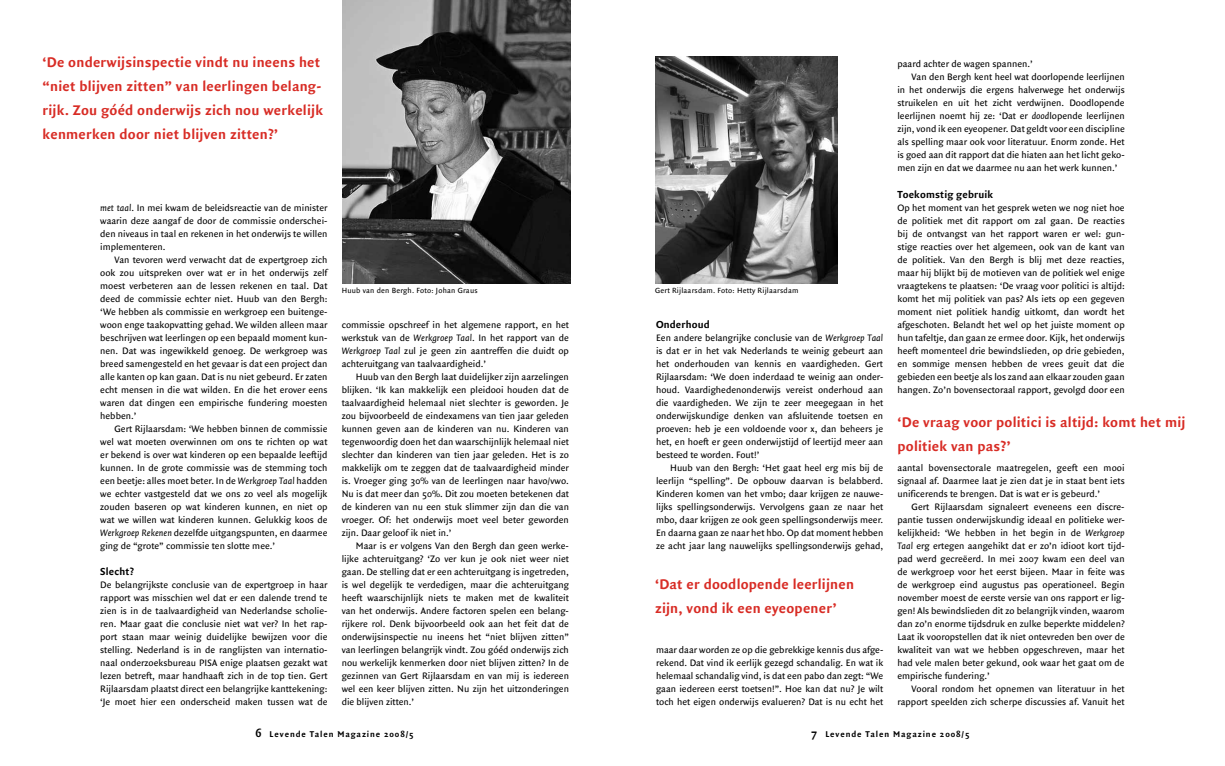
<style>
.page{position:relative;width:1225px;height:766px;background:#fff}
.page>*{position:absolute;margin:0;border:0;box-sizing:border-box;transform-origin:0 0}
.t1{font:700 15px/24px "Quadraat Sans";letter-spacing:.015em;color:#d82c25}
.t2{font:700 11px "Quadraat Sans";letter-spacing:.015em;color:#000}
.t3{font:10px/13px "Quadraat Sans";color:#000;text-align:justify}
.t4{font:700 9px "Quadraat Sans";letter-spacing:.1em;color:#000}
.t5{font:8px "Quadraat Sans";letter-spacing:.025em;color:#000}
.s1{font-style:italic}
.s2{font-size:12px}
</style>
<div class="page">
<img style="left:655px;top:57px;width:183px;height:226px">
<img style="left:342px;top:0;width:228px;height:283px">
<h1 class="t1" style="left:43px;top:51px;width:282px">‘De onderwijsinspectie vindt nu ineens het “niet blijven zitten” van leerlingen belang&shy;rijk. Zou góéd onderwijs zich nou werkelijk kenmerken door niet blijven zitten?’</h1>
<p class="t3" style="left:100px;top:201px;width:229px"><span class="s1">met taal</span>. In mei kwam de beleidsreactie van de minister waarin deze aangaf de door de commissie onderschei&shy;den niveaus in taal en rekenen in het onderwijs te willen implementeren.</p>
<p class="t3" style="left:100px;top:253px;width:229px;text-indent:14px">Van tevoren werd verwacht dat de expertgroep zich ook zou uitspreken over wat er in het onderwijs zelf moest verbeteren aan de lessen rekenen en taal. Dat deed de commissie echter niet. Huub van den Bergh: ‘We hebben als commissie en werkgroep een buitenge&shy;woon enge taakopvatting gehad. We wilden alleen maar beschrijven wat leerlingen op een bepaald moment kun&shy;nen. Dat was ingewikkeld genoeg. De werkgroep was breed samengesteld en het gevaar is dat een project dan alle kanten op kan gaan. Dat is nu niet gebeurd. Er zaten echt mensen in die wat wilden. En die het erover eens waren dat dingen een empirische fundering moesten hebben.’</p>
<p class="t3" style="left:100px;top:422px;width:229px;text-indent:14px">Gert Rijlaarsdam: ‘We hebben binnen de commissie wel wat moeten overwinnen om ons te richten op wat er bekend is over wat kinderen op een bepaalde leeftijd kunnen. In de grote commissie was de stemming toch een beetje: alles moet beter. In de <span class="s1">Werkgroep Taal</span> hadden we echter vastgesteld dat we ons zo veel als mogelijk zouden baseren op wat kinderen kunnen, en niet op wat we willen wat kinderen kunnen. Gelukkig koos de <span class="s1">Werkgroep Rekenen</span> dezelfde uitgangspunten, en daarmee ging de “grote” commissie ten slotte mee.’</p>
<p class="t2" style="left:100px;top:565px;width:35px">Slecht?</p>
<p class="t3" style="left:100px;top:578px;width:229px">De belangrijkste conclusie van de expertgroep in haar rapport was misschien wel dat er een dalende trend te zien is in de taalvaardigheid van Nederlandse scholie&shy;ren. Maar gaat die conclusie niet wat ver? In het rap&shy;port staan maar weinig duidelijke bewijzen voor die stelling. Nederland is in de ranglijsten van internatio&shy;naal onderzoeksbureau PISA enige plaatsen gezakt wat lezen betreft, maar handhaaft zich in de top tien. Gert Rijlaarsdam plaatst direct een belangrijke kanttekening: ‘Je moet hier een onderscheid maken tussen wat de</p>
<p class="t5" style="left:342px;top:285px;width:137px">Huub van den Bergh. Foto: Johan Graus</p>
<p class="t5" style="left:655px;top:285px;width:145px">Gert Rijlaarsdam. Foto: Hetty Rijlaarsdam</p>
<p class="t3" style="left:342px;top:318px;width:229px">commissie opschreef in het algemene rapport, en het werkstuk van de <span class="s1">Werkgroep Taal</span>. In het rapport van de <span class="s1">Werkgroep Taal</span> zul je geen zin aantreffen die duidt op achteruitgang van taalvaardigheid.’</p>
<p class="t3" style="left:342px;top:370px;width:229px;text-indent:14px">Huub van den Bergh laat duidelijker zijn aarzelingen blijken. ‘Ik kan makkelijk een pleidooi houden dat de taalvaardigheid helemaal niet slechter is geworden. Je zou bijvoorbeeld de eindexamens van tien jaar geleden kunnen geven aan de kinderen van nu. Kinderen van tegenwoordig doen het dan waarschijnlijk helemaal niet slechter dan kinderen van tien jaar geleden. Het is zo makkelijk om te zeggen dat de taalvaardigheid minder is. Vroeger ging 30% van de leerlingen naar havo/vwo.<br>Nu is dat meer dan 50%. Dit zou moeten betekenen dat de kinderen van nu een stuk slimmer zijn dan die van vroeger. Of: het onderwijs moet veel beter geworden zijn. Daar geloof ik niet in.’</p>
<p class="t3" style="left:342px;top:539px;width:229px;text-indent:14px">Maar is er volgens Van den Bergh dan geen werke&shy;lijke achteruitgang? ‘Zo ver kun je ook niet weer niet gaan. De stelling dat er een achteruitgang is ingetreden, is wel degelijk te verdedigen, maar die achteruitgang heeft waarschijnlijk niets te maken met de kwaliteit van het onderwijs. Andere factoren spelen een belang&shy;rijkere rol. Denk bijvoorbeeld ook aan het feit dat de onderwijsinspectie nu ineens het “niet blijven zitten” van leerlingen belangrijk vindt. Zou góéd onderwijs zich nou werkelijk kenmerken door niet blijven zitten? In de gezinnen van Gert Rijlaarsdam en van mij is iedereen wel een keer blijven zitten. Nu zijn het uitzonderingen die blijven zitten.’</p>
<p class="t2" style="left:656px;top:318px;width:55px">Onderhoud</p>
<p class="t3" style="left:656px;top:331px;width:229px">Een andere belangrijke conclusie van de <span class="s1">Werkgroep Taal </span>is dat er in het vak Nederlands te weinig gebeurt aan het onderhouden van kennis en vaardigheden. Gert Rijlaarsdam: ‘We doen inderdaad te weinig aan onder&shy;houd. Vaardighedenonderwijs vereist onderhoud aan die vaardigheden. We zijn te zeer meegegaan in het onderwijskundige denken van afsluitende toetsen en proeven: heb je een voldoende voor x, dan beheers je het, en hoeft er geen onderwijstijd of leertijd meer aan besteed te worden. Fout!’</p>
<p class="t3" style="left:656px;top:461px;width:229px;text-indent:14px">Huub van den Bergh: ‘Het gaat heel erg mis bij de leerlijn “spelling”. De opbouw daarvan is belabberd.<br>Kinderen komen van het vmbo; daar krijgen ze nauwe&shy;lijks spellingsonderwijs. Vervolgens gaan ze naar het mbo, daar krijgen ze ook geen spellingsonderwijs meer.<br>En daarna gaan ze naar het hbo. Op dat moment hebben ze acht jaar lang nauwelijks spellingsonderwijs gehad,</p>
<h1 class="t1" style="left:655px;top:572px;width:201px">‘Dat er doodlopende leerlijnen zijn, vond ik een eyeopener’</h1>
<p class="t3" style="left:656px;top:643px;width:229px">maar daar worden ze op die gebrekkige kennis dus afge&shy;rekend. Dat vind ik eerlijk gezegd schandalig. En wat ik helemaal schandalig vind, is dat een pabo dan zegt: “We gaan iedereen eerst toetsen!”. Hoe kan dat nu? Je wilt toch het eigen onderwijs evalueren? Dat is nu echt het</p>
<p class="t3" style="left:897px;top:58px;width:137px">paard achter de wagen spannen.’</p>
<p class="t3" style="left:911px;top:71px;width:215px">Van den Bergh kent heel wat doorlopende leerlijnen</p>
<p class="t3" style="left:897px;top:84px;width:229px">in het onderwijs die ergens halverwege het onderwijs</p>
<p class="t3" style="left:897px;top:97px;width:229px">struikelen en uit het zicht verdwijnen. Doodlopende</p>
<p class="t3" style="left:897px;top:110px;width:229px">leerlijnen noemt hij ze: ‘Dat er <span class="s1">dood</span>lopende leerlijnen</p>
<p class="t3" style="left:897px;top:123px;width:229px">zijn, vond ik een eyeopener. Dat geldt voor een discipline</p>
<p class="t3" style="left:897px;top:136px;width:229px">als spelling maar ook voor literatuur. Enorm zonde. Het</p>
<p class="t3" style="left:897px;top:149px;width:229px">is goed aan dit rapport dat die hiaten aan het licht geko-</p>
<p class="t3" style="left:897px;top:162px;width:222px">men zijn en dat we daarmee nu aan het werk kunnen.’</p>
<p class="t2" style="left:897px;top:188px;width:97px">Toekomstig gebruik</p>
<p class="t3" style="left:897px;top:201px;width:229px">Op het moment van het gesprek weten we nog niet hoe de politiek met dit rapport om zal gaan. De reacties bij de ontvangst van het rapport waren er wel: gun&shy;stige reacties over het algemeen, ook van de kant van de politiek. Van den Bergh is blij met deze reacties, maar hij blijkt bij de motieven van de politiek wel enige vraagtekens te plaatsen: ‘De vraag voor politici is altijd: komt het mij politiek van pas? Als iets op een gegeven moment niet politiek handig uitkomt, dan wordt het afgeschoten. Belandt het wel op het juiste moment op hun tafeltje, dan gaan ze ermee door. Kijk, het onderwijs heeft momenteel drie bewindslieden, op drie gebieden, en sommige mensen hebben de vrees geuit dat die gebieden een beetje als los zand aan elkaar zouden gaan hangen. Zo’n bovensectoraal rapport, gevolgd door een</p>
<h1 class="t1" style="left:897px;top:411px;width:289px">‘De vraag voor politici is altijd: komt het mij politiek van pas?’</h1>
<p class="t3" style="left:897px;top:461px;width:229px">aantal bovensectorale maatregelen, geeft een mooi signaal af. Daarmee laat je zien dat je in staat bent iets unificerends te brengen. Dat is wat er is gebeurd.’</p>
<p class="t3" style="left:897px;top:500px;width:229px;text-indent:14px">Gert Rijlaarsdam signaleert eveneens een discre&shy;pantie tussen onderwijskundig ideaal en politieke wer&shy;kelijkheid: ‘We hebben in het begin in de <span class="s1">Werkgroep Taal</span> erg ertegen aangehikt dat er zo’n idioot kort tijd&shy;pad werd gecreëerd. In mei 2007 kwam een deel van de werkgroep voor het eerst bijeen. Maar in feite was de werkgroep eind augustus pas operationeel. Begin november moest de eerste versie van ons rapport er lig&shy;gen! Als bewindslieden dit zo belangrijk vinden, waarom dan zo’n enorme tijdsdruk en zulke beperkte middelen?<br>Laat ik vooropstellen dat ik niet ontevreden ben over de kwaliteit van wat we hebben opgeschreven, maar het had vele malen beter gekund, ook waar het gaat om de empirische fundering.’</p>
<p class="t3" style="left:897px;top:682px;width:229px;text-align:right">Vooral rondom het opnemen van literatuur in het rapport speelden zich scherpe discussies af. Vanuit het</p>
<p class="t4" style="left:255px;top:729px;width:160px"><span class="s2">6</span> Levende Talen Magazine 2008/5</p>
<p class="t4" style="left:811px;top:729px;width:160px"><span class="s2">7</span> Levende Talen Magazine 2008/5</p>
</div>
